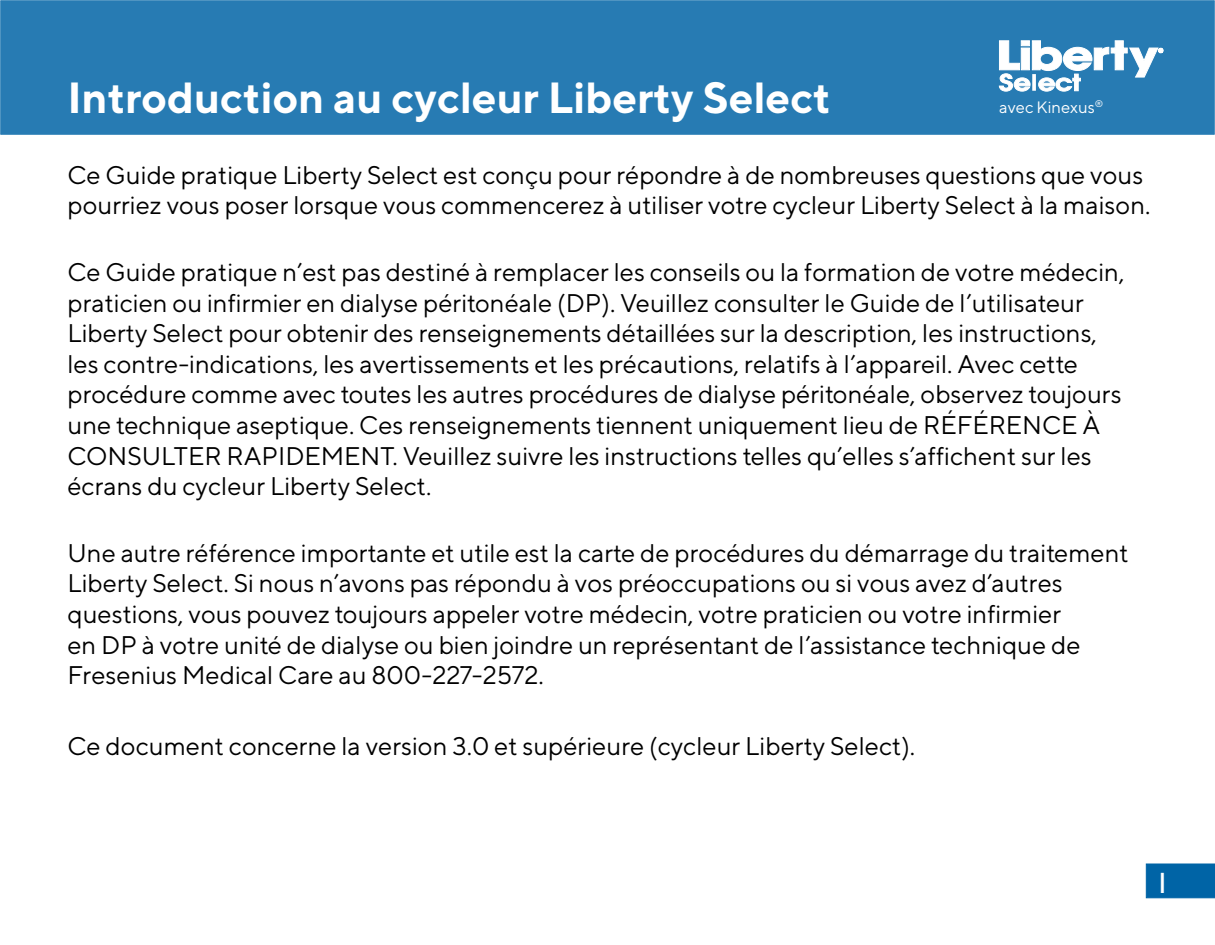
<style>
.page{position:relative;width:1215px;height:945px;background:#fff}
.page>*{position:absolute;margin:0;border:0;box-sizing:border-box;transform-origin:0 0}
.t1{font:700 43.5px "TT Norms";color:#fff}
.t2{font:29.25px "Gill Sans";color:#fff}
.t3{font:25.5px/30.6px "TT Norms";color:#000}
.t4{font:16.5px "TT Norms";color:#fff}
</style>
<div class="page">
<div style="left:1px;top:1px;width:1213px;height:133px;background:#277bb3"></div>
<svg style="left:999px;top:41px;width:164px;height:50px"></svg>
<div style="left:1146px;top:864px;width:69px;height:34px;background:#0064a6"></div>
<h1 class="t1" style="left:68px;top:70px;width:765px">Introduction au cycleur Liberty Select</h1>
<p class="t4" style="left:999px;top:97px;width:106px">avec Kinexus<sup>®</sup></p>
<p class="t3" style="left:68px;top:159px;width:1084px">Ce Guide pratique Liberty Select est conçu pour répondre à de nombreuses questions que vous pourriez vous poser lorsque vous commencerez à utiliser votre cycleur Liberty Select à la maison.</p>
<p class="t3" style="left:68px;top:256px;width:1059px">Ce Guide pratique n’est pas destiné à remplacer les conseils ou la formation de votre médecin, praticien ou infirmier en dialyse péritonéale (DP). Veuillez consulter le Guide de l’utilisateur Liberty Select pour obtenir des renseignements détaillées sur la description, les instructions, les contre-indications, les avertissements et les précautions, relatifs à l’appareil. Avec cette procédure comme avec toutes les autres procédures de dialyse péritonéale, observez toujours une technique aseptique. Ces renseignements tiennent uniquement lieu de RÉFÉRENCE À CONSULTER RAPIDEMENT. Veuillez suivre les instructions telles qu’elles s’affichent sur les écrans du cycleur Liberty Select.</p>
<p class="t3" style="left:68px;top:537px;width:1063px">Une autre référence importante et utile est la carte de procédures du démarrage du traitement Liberty Select. Si nous n’avons pas répondu à vos préoccupations ou si vous avez d’autres questions, vous pouvez toujours appeler votre médecin, votre praticien ou votre infirmier<br>en DP à votre unité de dialyse ou bien joindre un représentant de l’assistance technique de Fresenius Medical Care au 800-227-2572.</p>
<p class="t3" style="left:68px;top:731px;width:849px">Ce document concerne la version 3.0 et supérieure (cycleur Liberty Select).</p>
<p class="t2" style="left:1155px;top:866px;width:16px">1</p>
</div>
